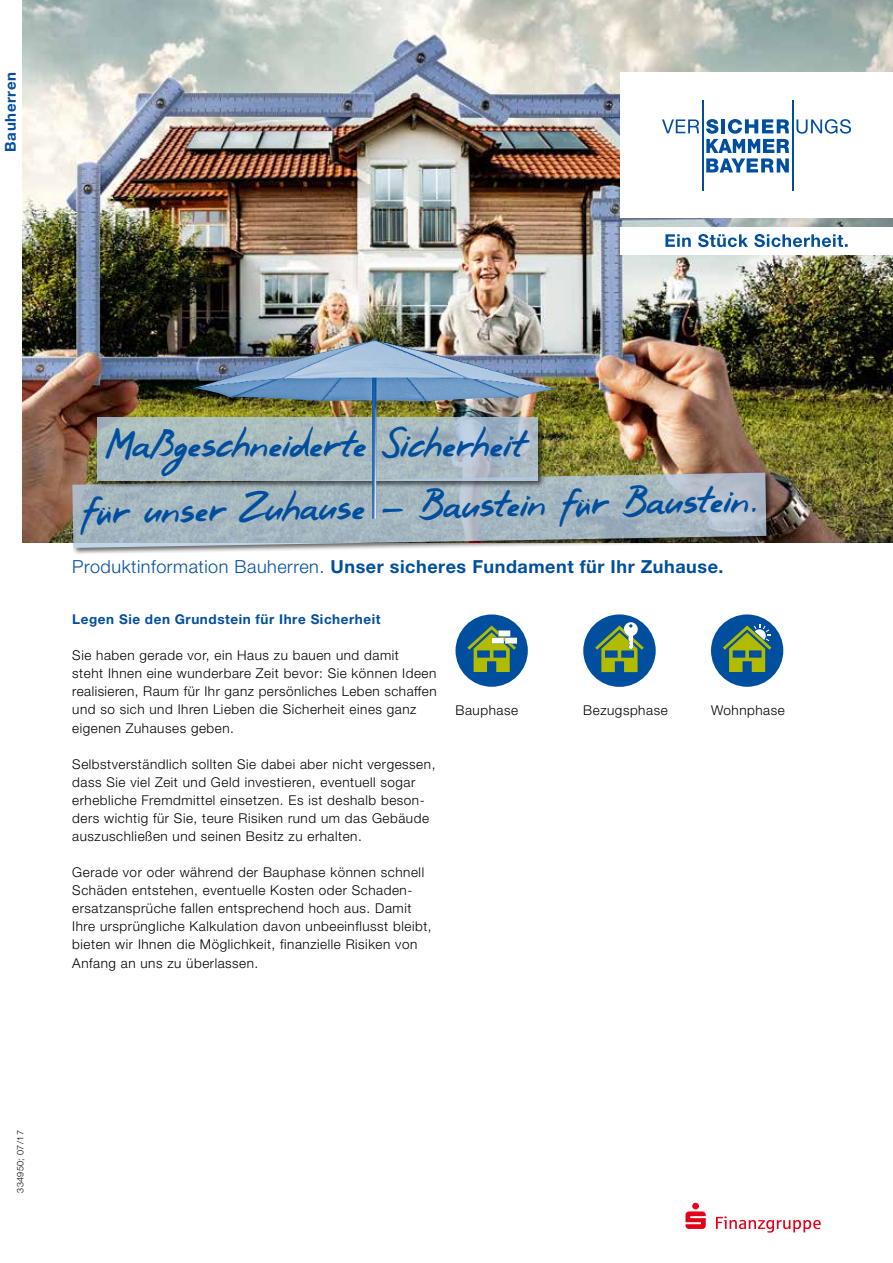
<style>
.page{position:relative;width:893px;height:1263px;background:#fff}
.page>*{position:absolute;margin:0;border:0;box-sizing:border-box;transform-origin:0 0}
.t1{font:39px "VKB Erman 2011";color:#004e9e}
.t2{font:700 18px "Helvetica Neue LT Pro";letter-spacing:.03em;color:#004e9e}
.t3{font:700 15px "Helvetica Neue LT Pro";letter-spacing:.04em;color:#004e9e}
.t4{font:300 13.5px/18.1px "Helvetica Neue LT Pro";letter-spacing:.04em;color:#000}
.t5{font:700 13.5px "Helvetica Neue LT Pro";letter-spacing:.04em;color:#004e9e}
.t6{font:300 9px "Helvetica Neue LT Pro";letter-spacing:.04em;color:#000}
.s1{font-weight:300}
</style>
<div class="page">
<img style="left:22px;top:0;width:871px;height:542px">
<div style="left:71px;top:471px;width:703px;height:84px;background:#000;opacity:.75"></div>
<svg style="left:72px;top:473px;width:694px;height:75px;fill:#a6b7c0"></svg>
<div style="left:96px;top:416px;width:450px;height:72px;background:#000;opacity:.75"></div>
<svg style="left:98px;top:418px;width:440px;height:63px;fill:#aabbbf"></svg>
<img style="left:193px;top:339px;width:322px;height:180px">
<svg style="left:455px;top:614px;width:73px;height:73px"></svg>
<div style="left:711px;top:614px;width:72px;height:73px;background:#004e9e;border-radius:50%"></div>
<svg style="left:723px;top:624px;width:48px;height:48px"></svg>
<svg style="left:583px;top:614px;width:73px;height:73px"></svg>
<div style="left:620px;top:72px;width:273px;height:146px;background:#fff"></div>
<div style="left:620px;top:227px;width:273px;height:27px;background:#fff"></div>
<svg style="left:665px;top:234px;width:183px;height:13px"></svg>
<hr style="left:702px;top:100px;width:1px;height:91px;background:#004e9e">
<hr style="left:792px;top:100px;width:1px;height:91px;background:#004e9e">
<svg style="left:662px;top:119px;width:37px;height:14px"></svg>
<svg style="left:796px;top:119px;width:55px;height:15px"></svg>
<svg style="left:706px;top:119px;width:83px;height:53px"></svg>
<svg style="left:685px;top:1203px;width:136px;height:29px"></svg>
<p class="t3" style="left:1px;top:152px;width:81px;rotate:-90deg">Bauherren</p>
<h1 class="t1" style="left:105px;top:420px;width:420px">Maßgeschneiderte Sicherheit</h1>
<h1 class="t1" style="left:80px;top:487px;width:682px;rotate:-1deg">für unser Zuhause – Baustein für Baustein.</h1>
<h2 class="t2" style="left:72px;top:555px;width:653px"><span class="s1">Produktinformation Bauherren.</span> Unser sicheres Fundament für Ihr Zuhause.</h2>
<p class="t5" style="left:72px;top:611px;width:310px">Legen Sie den Grundstein für Ihre Sicherheit</p>
<p class="t4" style="left:72px;top:646px;width:366px">Sie haben gerade vor, ein Haus zu bauen und damit<br>steht Ihnen eine wunderbare Zeit bevor: Sie können Ideen realisieren, Raum für Ihr ganz persönliches Leben schaffen und so sich und Ihren Lieben die Sicherheit eines ganz eigenen Zuhauses geben.</p>
<p class="t4" style="left:72px;top:754px;width:365px">Selbstverständlich sollten Sie dabei aber nicht vergessen, dass Sie viel Zeit und Geld investieren, eventuell sogar erhebliche Fremdmittel einsetzen. Es ist deshalb beson&shy;ders wichtig für Sie, teure Risiken rund um das Gebäude auszuschließen und seinen Besitz zu erhalten.</p>
<p class="t4" style="left:72px;top:863px;width:361px">Gerade vor oder während der Bauphase können schnell Schäden entstehen, eventuelle Kosten oder Schaden&shy;ersatzansprüche fallen entsprechend hoch aus. Damit Ihre ursprüngliche Kalkulation davon unbeeinflusst bleibt, bieten wir Ihnen die Möglichkeit, finanzielle Risiken von Anfang an uns zu überlassen.</p>
<p class="t4" style="left:455px;top:700px;width:64px">Bauphase</p>
<p class="t4" style="left:583px;top:700px;width:86px">Bezugsphase</p>
<p class="t4" style="left:711px;top:700px;width:75px">Wohnphase</p>
<p class="t6" style="left:15px;top:1193px;width:64px;rotate:-90deg">334950; 07/17</p>
</div>
